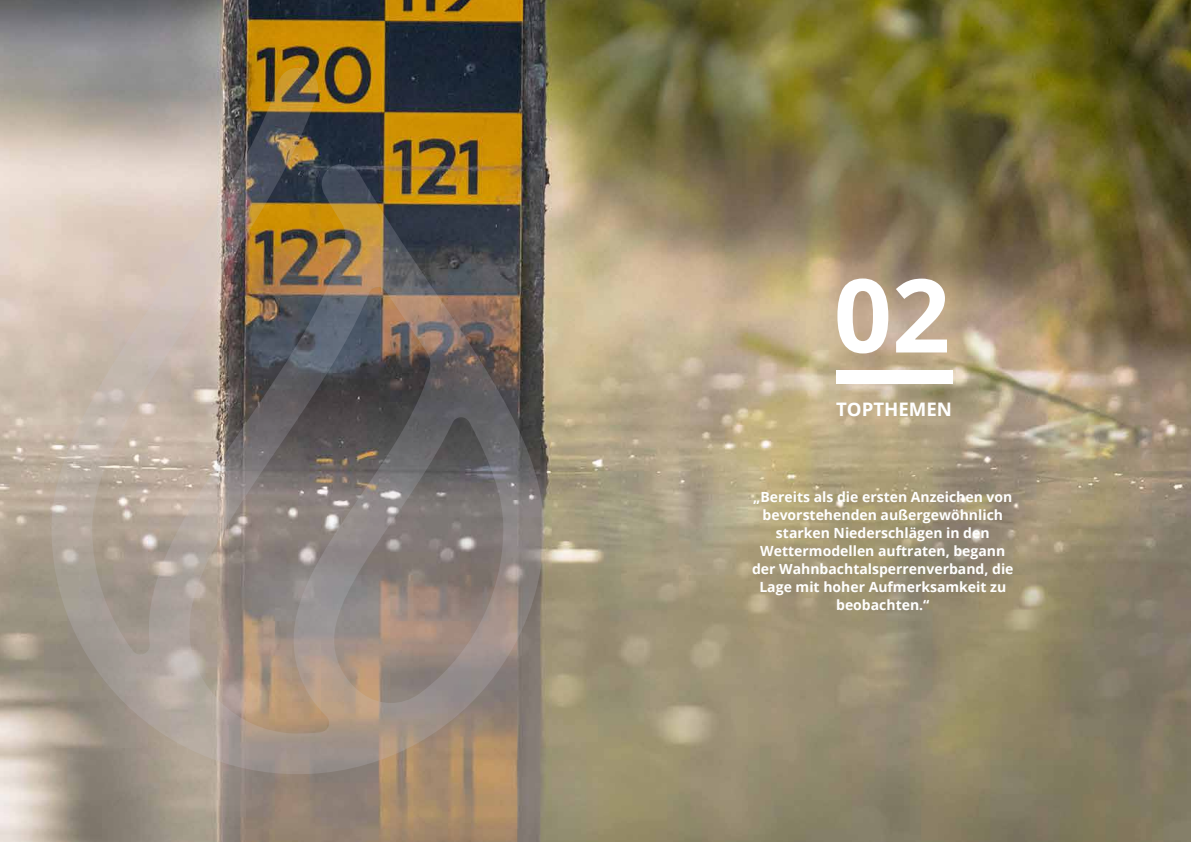
<style>
.page{position:relative;width:1191px;height:842px;background:#fff}
.page>*{position:absolute;margin:0;border:0;box-sizing:border-box;transform-origin:0 0}
.t1{font:700 102px "Open Sans";color:#fff}
.t2{font:700 18.6px "Open Sans";color:#fff}
.t3{font:700 14px/18px "Open Sans";color:#fff;text-align:center}
</style>
<div class="page">
<img style="left:0;top:0;width:1191px;height:842px">
<div style="left:836px;top:370px;width:116px;height:14px;background:#fff"></div>
<img style="left:51px;top:67px;width:493px;height:708px">
<h1 class="t1" style="left:833px;top:243px;width:118px">02</h1>
<h2 class="t2" style="left:836px;top:396px;width:117px">TOPTHEMEN</h2>
<p class="t3" style="left:752px;top:488px;width:263px">„Bereits als die ersten Anzeichen von bevorstehenden außergewöhnlich starken Niederschlägen in den<br>Wettermodellen auftraten, begann der Wahnbachtalsperrenverband, die<br>Lage mit hoher Aufmerksamkeit zu beobachten.“</p>
</div>
